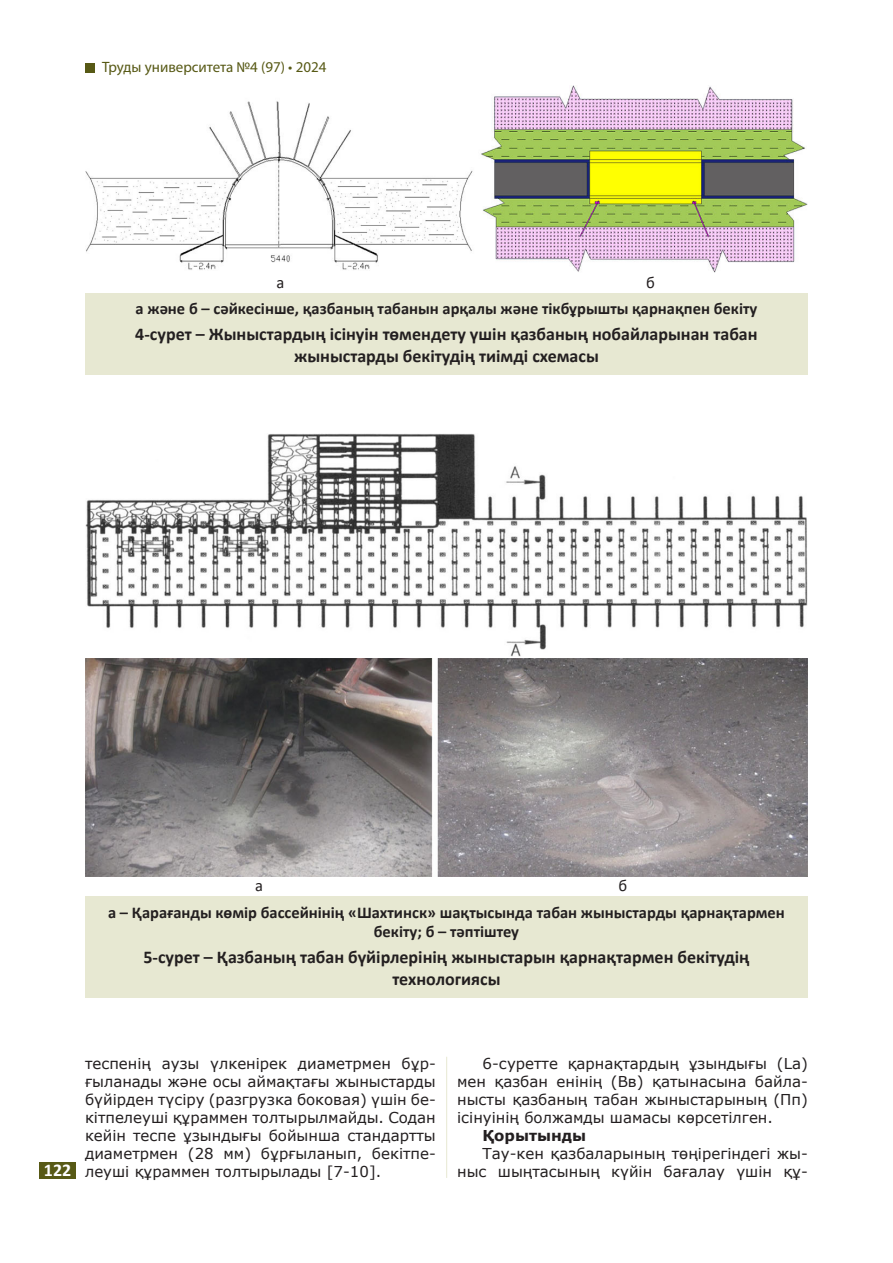
<style>
.page{position:relative;width:893px;height:1263px;background:#fff}
.page>*{position:absolute;margin:0;border:0;box-sizing:border-box;transform-origin:0 0}
.Рисунки_Calibri_12_b{font:700 18px/21.6px "Calibri";color:#231f20;text-align:center}
.t1{font:700 18px "Calibri";color:#fff}
.Рисунки_Calibri_12_b-2{font:700 16.5px/19.8px "Calibri";color:#231f20;text-align:center}
.t2{font:16.5px "Calibri";color:#231f20}
.ТЕКСТ_каз{font:15px/18px "Verdana";color:#231f20;text-align:justify}
.t3{font:15px "Myriad Pro";color:#575915}
.ТЕКСТ_каз-2{font:700 15px "Verdana";color:#231f20}
</style>
<div class="page">
<div style="left:40px;top:1162px;width:36px;height:16px;background:#575915"></div>
<div style="left:85px;top:63px;width:9px;height:9px;background:#575915"></div>
<div style="left:85px;top:293px;width:723px;height:34px;background:#e7e8d2"></div>
<div style="left:85px;top:318px;width:723px;height:57px;background:#e7e8d2"></div>
<img style="left:85px;top:85px;width:723px;height:188px">
<div style="left:85px;top:897px;width:723px;height:53px;background:#e7e8d2"></div>
<div style="left:85px;top:941px;width:723px;height:57px;background:#e7e8d2"></div>
<img style="left:85px;top:434px;width:723px;height:442px">
<hr style="left:446px;top:1057px;width:1px;height:121px;background:#e7e8d2">
<p class="t3" style="left:102px;top:58px;width:226px">Труды университета №4 (97) • 2024</p>
<p class="t2" style="left:276px;top:271px;width:9px">а</p>
<p class="t2" style="left:646px;top:271px;width:10px">б</p>
<p class="Рисунки_Calibri_12_b-2" style="left:136px;top:299px;width:623px">а және б – сәйкесінше, қазбаның табанын арқалы және тікбұрышты қарнақпен бекіту</p>
<p class="Рисунки_Calibri_12_b" style="left:135px;top:323px;width:624px">4-сурет – Жыныстардың ісінуін төмендету үшін қазбаның нобайларынан табан жыныстарды бекітудің тиімді схемасы</p>
<p class="t2" style="left:255px;top:874px;width:9px">а</p>
<p class="t2" style="left:618px;top:874px;width:10px">б</p>
<p class="Рисунки_Calibri_12_b-2" style="left:108px;top:902px;width:678px">а – Қарағанды көмір бассейнінің «Шахтинск» шақтысында табан жыныстарды қарнақтармен бекіту; б – тәптіштеу</p>
<p class="Рисунки_Calibri_12_b" style="left:143px;top:946px;width:608px">5-сурет – Қазбаның табан бүйірлерінің жыныстарын қарнақтармен бекітудің технологиясы</p>
<p class="t1" style="left:44px;top:1157px;width:29px">122</p>
<p class="ТЕКСТ_каз" style="left:85px;top:1054px;width:352px">теспенің аузы үлкенірек диаметрмен бұр&shy;ғыланады және осы аймақтағы жыныстарды бүйірден түсіру (разгрузка боковая) үшін бе&shy;кітпелеуші құраммен толтырылмайды. Содан кейін теспе ұзындығы бойынша стандартты диаметрмен (28 мм) бұрғыланып, бекітпе&shy;леуші құраммен толтырылады [7-10].</p>
<p class="ТЕКСТ_каз" style="left:457px;top:1054px;width:352px;text-indent:26px">6-суретте қарнақтардың ұзындығы (Lа) мен қазбан енінің (Bв) қатынасына байла&shy;нысты қазбаның табан жыныстарының (Пп) ісінуінің болжамды шамасы көрсетілген.</p>
<p class="ТЕКСТ_каз-2" style="left:483px;top:1124px;width:105px">Қорытынды</p>
<p class="ТЕКСТ_каз" style="left:457px;top:1144px;width:352px;text-align:right">Тау-кен қазбаларының төңірегіндегі жы&shy;ныс шыңтасының күйін бағалау үшін құ-</p>
</div>
